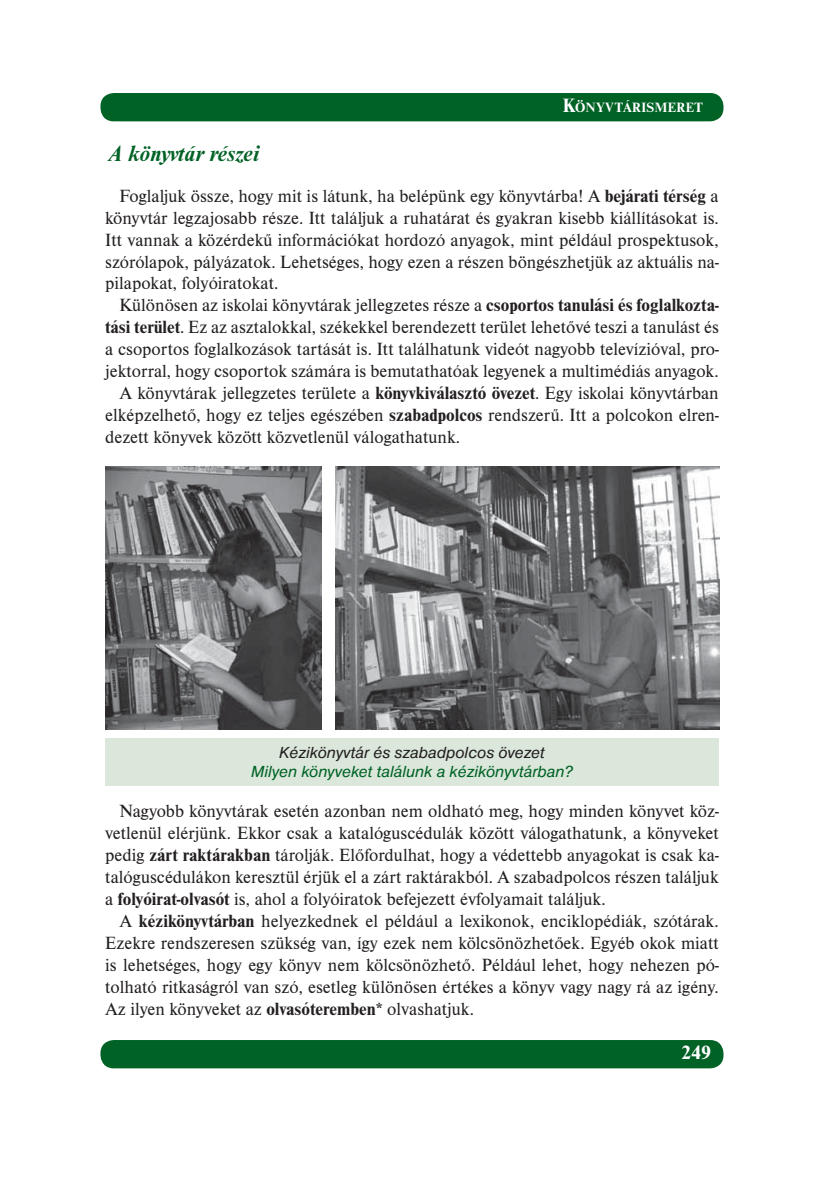
<style>
.page{position:relative;width:833px;height:1182px;background:#fff}
.page>*{position:absolute;margin:0;border:0;box-sizing:border-box;transform-origin:0 0}
.t1{font:italic 700 23.28px "Nimbus Rom DEE";color:#006225}
.t2{font:700 19.95px "Nimbus Rom DEE";color:#fff}
.t3{font:18.38px/22.1px "Nimbus Rom DEE";color:#231f20;text-align:justify}
.t4{font:italic 16.62px "Nimbus San DEE";color:#006225}
.t5{font:italic 16.62px "Nimbus San DEE";color:#231f20}
.t6{font:700 14px "Nimbus Rom DEE";letter-spacing:.03em;color:#fff}
.s1{font-size:19.95px}
.s2{font-weight:700}
</style>
<div class="page">
<div style="left:100px;top:1039px;width:624px;height:29px;background:#006225;border-radius:13px"></div>
<div style="left:100px;top:93px;width:624px;height:28px;background:#006225;border-radius:13px"></div>
<img style="left:105px;top:466px;width:216px;height:263px">
<img style="left:335px;top:466px;width:384px;height:263px">
<div style="left:105px;top:738px;width:614px;height:47px;background:#dbe7db"></div>
<p class="t6" style="left:563px;top:103px;width:142px"><span class="s1">K</span>ÖNYVTÁRISMERET</p>
<p class="t1" style="left:110px;top:145px;width:151px">A könyvtár részei</p>
<p class="t3" style="left:105px;top:186px;width:615px;text-indent:14px">Foglaljuk össze, hogy mit is látunk, ha belépünk egy könyvtárba! A <span class="s2">bejárati térség</span> a könyvtár legzajosabb része. Itt találjuk a ruhatárat és gyakran kisebb kiállításokat is.<br>Itt vannak a közérdekű információkat hordozó anyagok, mint például prospektusok, szórólapok, pályázatok. Lehetséges, hogy ezen a részen böngészhetjük az aktuális na&shy;pilapokat, folyóiratokat.</p>
<p class="t3" style="left:119px;top:296px;width:601px">Különösen az iskolai könyvtárak jellegzetes része a <span class="s2">csoportos tanulási és foglalkozta-</span></p>
<p class="t3" style="left:105px;top:318px;width:615px"><span class="s2">tási terület</span>. Ez az asztalokkal, székekkel berendezett terület lehetővé teszi a tanulást és</p>
<p class="t3" style="left:105px;top:340px;width:615px">a csoportos foglalkozások tartását is. Itt találhatunk videót nagyobb televízióval, pro-</p>
<p class="t3" style="left:105px;top:362px;width:615px">jektorral, hogy csoportok számára is bemutathatóak legyenek a multimédiás anyagok.</p>
<p class="t3" style="left:119px;top:383px;width:601px">A könyvtárak jellegzetes területe a <span class="s2">könyvkiválasztó övezet</span>. Egy iskolai könyvtárban</p>
<p class="t3" style="left:105px;top:405px;width:615px">elképzelhető, hogy ez teljes egészében <span class="s2">szabadpolcos</span> rendszerű. Itt a polcokon elren-</p>
<p class="t3" style="left:105px;top:427px;width:357px">dezett könyvek között közvetlenül válogathatunk.</p>
<p class="t5" style="left:279px;top:746px;width:267px">Kézikönyvtár és szabadpolcos övezet</p>
<p class="t4" style="left:251px;top:765px;width:323px">Milyen könyveket találunk a kézikönyvtárban?</p>
<p class="t3" style="left:105px;top:801px;width:615px;text-indent:14px">Nagyobb könyvtárak esetén azonban nem oldható meg, hogy minden könyvet köz&shy;vetlenül elérjünk. Ekkor csak a katalóguscédulák között válogathatunk, a könyveket pedig <span class="s2">zárt raktárakban</span> tárolják. Előfordulhat, hogy a védettebb anyagokat is csak ka&shy;talóguscédulákon keresztül érjük el a zárt raktárakból. A szabadpolcos részen találjuk a <span class="s2">folyóirat-olvasót</span> is, ahol a folyóiratok befejezett évfolyamait találjuk.</p>
<p class="t3" style="left:105px;top:911px;width:615px;text-indent:14px">A <span class="s2">kézikönyvtárban</span> helyezkednek el például a lexikonok, enciklopédiák, szótárak.<br>Ezekre rendszeresen szükség van, így ezek nem kölcsönözhetőek. Egyéb okok miatt is lehetséges, hogy egy könyv nem kölcsönözhető. Például lehet, hogy nehezen pó&shy;tolható ritkaságról van szó, esetleg különösen értékes a könyv vagy nagy rá az igény.<br>Az ilyen könyveket az <span class="s2">olvasóteremben*</span> olvashatjuk.</p>
<p class="t2" style="left:681px;top:1045px;width:32px">249</p>
</div>
